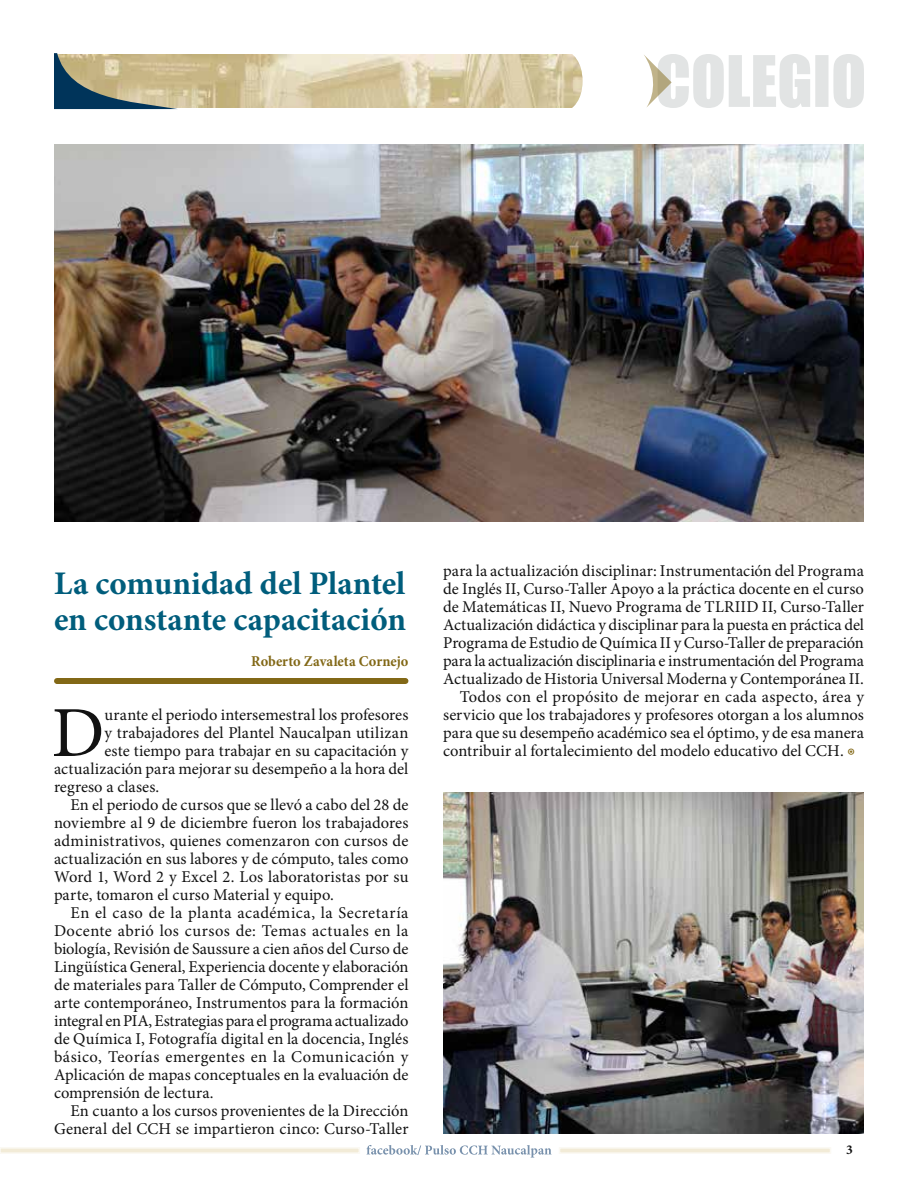
<style>
.page{position:relative;width:918px;height:1188px;background:#fff}
.page>*{position:absolute;margin:0;border:0;box-sizing:border-box;transform-origin:0 0}
.t1{font:71.85px "Minion Pro";color:#121212}
.t2{font:700 33px/36px "Minion Pro";color:#005d7c}
.t3{font:16.5px "Minion Pro";color:#121212}
.t4{font:16.5px "Minion Pro";letter-spacing:.03em;color:#121212}
.t5{font:16.5px "Minion Pro";letter-spacing:.025em;color:#121212}
.t6{font:700 15px "Minion Pro";letter-spacing:.005em;color:#826816;scale:.96 1}
.t7{font:700 13.5px "Minion Pro";color:#121212}
.s1{font-weight:700;color:#826816}
</style>
<div class="page">
<svg style="left:644px;top:54px;width:220px;height:54px"></svg>
<img style="left:54px;top:144px;width:810px;height:378px">
<div style="left:57px;top:678px;width:348px;height:6px;background:#826816"></div>
<img style="left:443px;top:792px;width:421px;height:342px">
<svg style="left:559px;top:1147px;width:272px;height:7px"></svg>
<svg style="left:366px;top:1145px;width:186px;height:13px"></svg>
<svg style="left:0;top:1147px;width:360px;height:7px"></svg>
<svg style="left:54px;top:53px;width:529px;height:56px;background:#c9c09f"></svg>
<h2 class="t2" style="left:54px;top:565px;width:354px">La comunidad del Plantel en constante capacitación</h2>
<p class="t6" style="left:251px;top:651px;width:165px">Roberto Zavaleta Cornejo</p>
<h1 class="t1" style="left:52px;top:685px;width:54px">D</h1>
<p class="t3" style="left:104px;top:704px;width:305px">urante el periodo intersemestral los profesores</p>
<p class="t3" style="left:104px;top:722px;width:306px">y trabajadores del Plantel Naucalpan utilizan</p>
<p class="t3" style="left:104px;top:740px;width:306px">este tiempo para trabajar en su capacitación y</p>
<p class="t3" style="left:54px;top:758px;width:356px">actualización para mejorar su desempeño a la hora del</p>
<p class="t3" style="left:54px;top:776px;width:107px">regreso a clases.</p>
<p class="t3" style="left:71px;top:794px;width:340px">En el periodo de cursos que se llevó a cabo del 28 de</p>
<p class="t3" style="left:54px;top:812px;width:356px">noviembre al 9 de diciembre fueron los trabajadores</p>
<p class="t3" style="left:54px;top:830px;width:356px">administrativos, quienes comenzaron con cursos de</p>
<p class="t3" style="left:54px;top:848px;width:356px">actualización en sus labores y de cómputo, tales como</p>
<p class="t3" style="left:54px;top:866px;width:356px">Word 1, Word 2 y Excel 2. Los laboratoristas por su</p>
<p class="t3" style="left:54px;top:884px;width:281px">parte, tomaron el curso Material y equipo.</p>
<p class="t4" style="left:71px;top:902px;width:339px">En el caso de la planta académica, la Secretaría</p>
<p class="t5" style="left:54px;top:920px;width:356px">Docente abrió los cursos de: Temas actuales en la</p>
<p class="t3" style="left:54px;top:938px;width:356px">biología, Revisión de Saussure a cien años del Curso de</p>
<p class="t3" style="left:54px;top:956px;width:356px">Lingüística General, Experiencia docente y elaboración</p>
<p class="t3" style="left:54px;top:974px;width:356px">de materiales para Taller de Cómputo, Comprender el</p>
<p class="t3" style="left:54px;top:992px;width:356px">arte contemporáneo, Instrumentos para la formación</p>
<p class="t3" style="left:54px;top:1010px;width:356px">integral en PIA, Estrategias para el programa actualizado</p>
<p class="t3" style="left:54px;top:1028px;width:356px">de Química I, Fotografía digital en la docencia, Inglés</p>
<p class="t4" style="left:54px;top:1046px;width:356px">básico, Teorías emergentes en la Comunicación y</p>
<p class="t3" style="left:54px;top:1064px;width:356px">Aplicación de mapas conceptuales en la evaluación de</p>
<p class="t3" style="left:54px;top:1082px;width:161px">comprensión de lectura.</p>
<p class="t3" style="left:71px;top:1100px;width:339px">En cuanto a los cursos provenientes de la Dirección</p>
<p class="t3" style="left:54px;top:1118px;width:356px">General del CCH se impartieron cinco: Curso-Taller</p>
<p class="t3" style="left:443px;top:560px;width:422px">para la actualización disciplinar: Instrumentación del Programa</p>
<p class="t3" style="left:443px;top:578px;width:422px">de Inglés II, Curso-Taller Apoyo a la práctica docente en el curso</p>
<p class="t3" style="left:443px;top:596px;width:422px">de Matemáticas II, Nuevo Programa de TLRIID II, Curso-Taller</p>
<p class="t3" style="left:443px;top:614px;width:422px">Actualización didáctica y disciplinar para la puesta en práctica del</p>
<p class="t3" style="left:443px;top:632px;width:422px">Programa de Estudio de Química II y Curso-Taller de preparación</p>
<p class="t3" style="left:443px;top:650px;width:422px">para la actualización disciplinaria e instrumentación del Programa</p>
<p class="t3" style="left:443px;top:668px;width:422px">Actualizado de Historia Universal Moderna y Contemporánea II.</p>
<p class="t3" style="left:460px;top:686px;width:406px">Todos con el propósito de mejorar en cada aspecto, área y</p>
<p class="t3" style="left:443px;top:704px;width:422px">servicio que los trabajadores y profesores otorgan a los alumnos</p>
<p class="t3" style="left:443px;top:722px;width:422px">para que su desempeño académico sea el óptimo, y de esa manera</p>
<p class="t3" style="left:443px;top:740px;width:413px">contribuir al fortalecimiento del modelo educativo del CCH. <span class="s1">◉</span></p>
<p class="t7" style="left:846px;top:1140px;width:8px">3</p>
</div>
